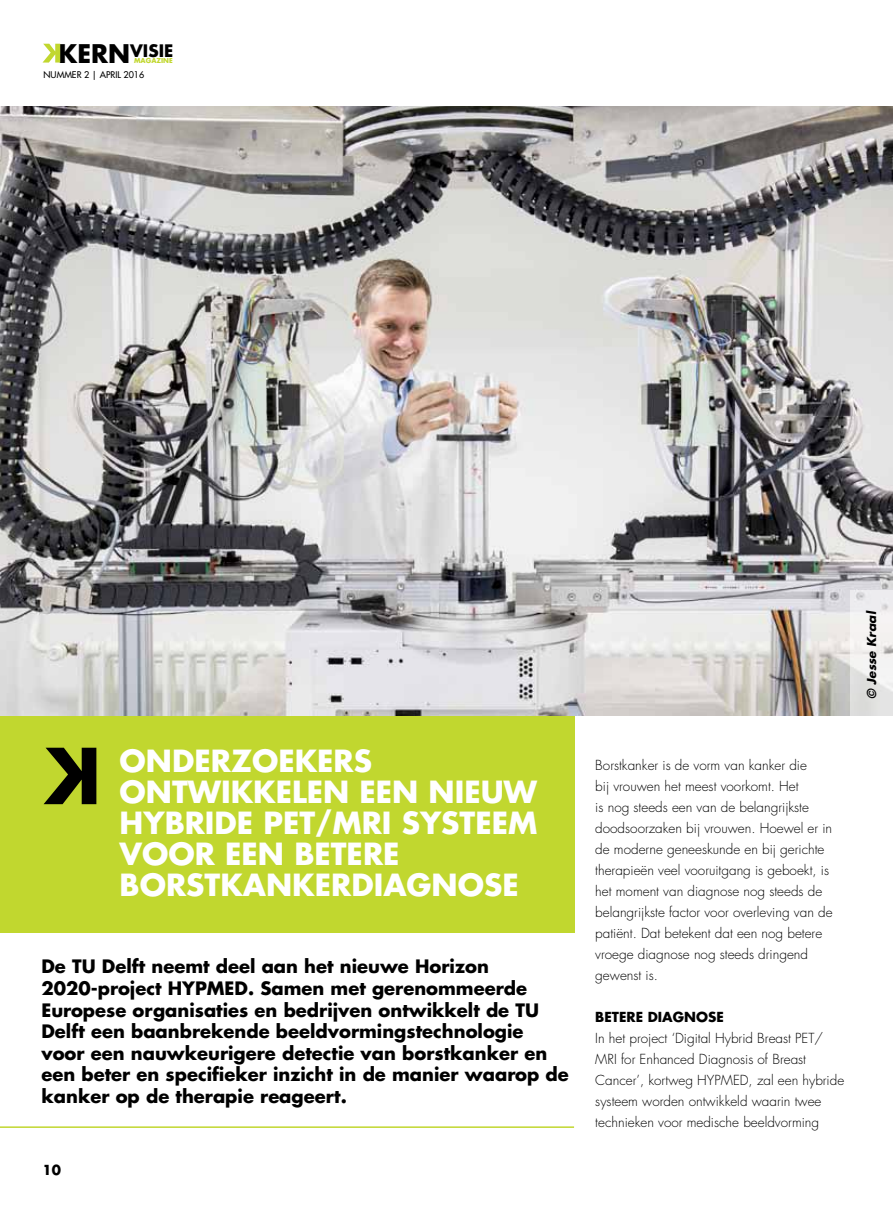
<style>
.page{position:relative;width:893px;height:1212px;background:#fff}
.page>*{position:absolute;margin:0;border:0;box-sizing:border-box;transform-origin:0 0}
.t1{font:700 29.7px/31.2px "Futura";color:#fff}
.t2{font:700 25.05px "Futura";color:#000}
.t3{font:700 18px/21.6px "Futura";color:#000}
.t4{font:700 16.8px "Futura";color:#000}
.t5{font:300 13.5px/21px "Futura";color:#000}
.t6{font:700 13.5px "Futura";color:#000}
.t7{font:italic 700 12px "Futura";color:#000}
.t8{font:9px "Futura";color:#000}
.t9{font:700 6.6px "Futura";color:#c1d72f}
</style>
<div class="page">
<svg style="left:43px;top:44px;width:17px;height:19px"></svg>
<div style="left:0;top:716px;width:574px;height:216px;background:#c1d72f"></div>
<img style="left:0;top:106px;width:893px;height:610px">
<hr style="left:0;top:1126px;width:574px;height:2px;background:#c1d72f">
<svg style="left:44px;top:748px;width:52px;height:56px"></svg>
<svg style="left:850px;top:590px;width:43px;height:126px;fill:#efedef"></svg>
<h2 class="t2" style="left:59px;top:36px;width:19px">KERN</h2>
<p class="t4" style="left:130px;top:39px;width:10px">VISIE</p>
<p class="t9" style="left:134px;top:56px;width:40px">Magazine</p>
<p class="t8" style="left:44px;top:69px;width:102px">NUMMER 2 | APRIL 2016</p>
<h1 class="t1" style="left:120px;top:744px;width:260px">Onderzoekers ontwikkelen EEN</h1>
<h1 class="t1" style="left:429px;top:775px;width:106px">nieuw</h1>
<h1 class="t1" style="left:120px;top:806px;width:233px">hybride PET/MRI</h1>
<h1 class="t1" style="left:402px;top:806px;width:137px">systeem</h1>
<h1 class="t1" style="left:120px;top:837px;width:401px">voor een betere borstkankerdiagnose</h1>
<p class="t3" style="left:41px;top:955px;width:529px">De TU Delft neemt deel aan het nieuwe Horizon 2020-project HYPME D. Samen met gerenommeerde Europese organisaties en bedrijven ontwikkelt de TU Delft een baanbrekende beeldvormingstechnologie voor een nauwkeurigere detectie van borstkanker en een beter en specifieker inzicht in de manier waarop de kanker op de therapie reageert.</p>
<p class="t6" style="left:43px;top:1160px;width:20px">10</p>
<p class="t7" style="left:863px;top:699px;width:90px;rotate:-90deg">© Jesse Kraal</p>
<p class="t5" style="left:595px;top:755px;width:239px">Borstkanker is de vorm van kanker die<br>bij vrouwen het meest voorkomt. Het<br>is nog steeds een van de belangrijkste doodsoorzaken bij vrouwen. Hoewel er in de moderne geneeskunde en bij gerichte therapieën veel vooruitgang is geboekt, is het moment van diagnose nog steeds de belangrijkste factor voor overleving van de patiënt. Dat betekent dat een nog betere vroege diagnose nog steeds dringend gewenst is.</p>
<p class="t6" style="left:595px;top:1007px;width:130px">Betere diagnose</p>
<p class="t5" style="left:595px;top:1028px;width:250px">In het project ‘Digital Hybrid Breast PET/ MRI for Enhanced Diagnosis of Breast Cancer’, kortweg HYPMED, zal een hybride systeem worden ontwikkeld waarin twee technieken voor medische beeldvorming</p>
</div>
